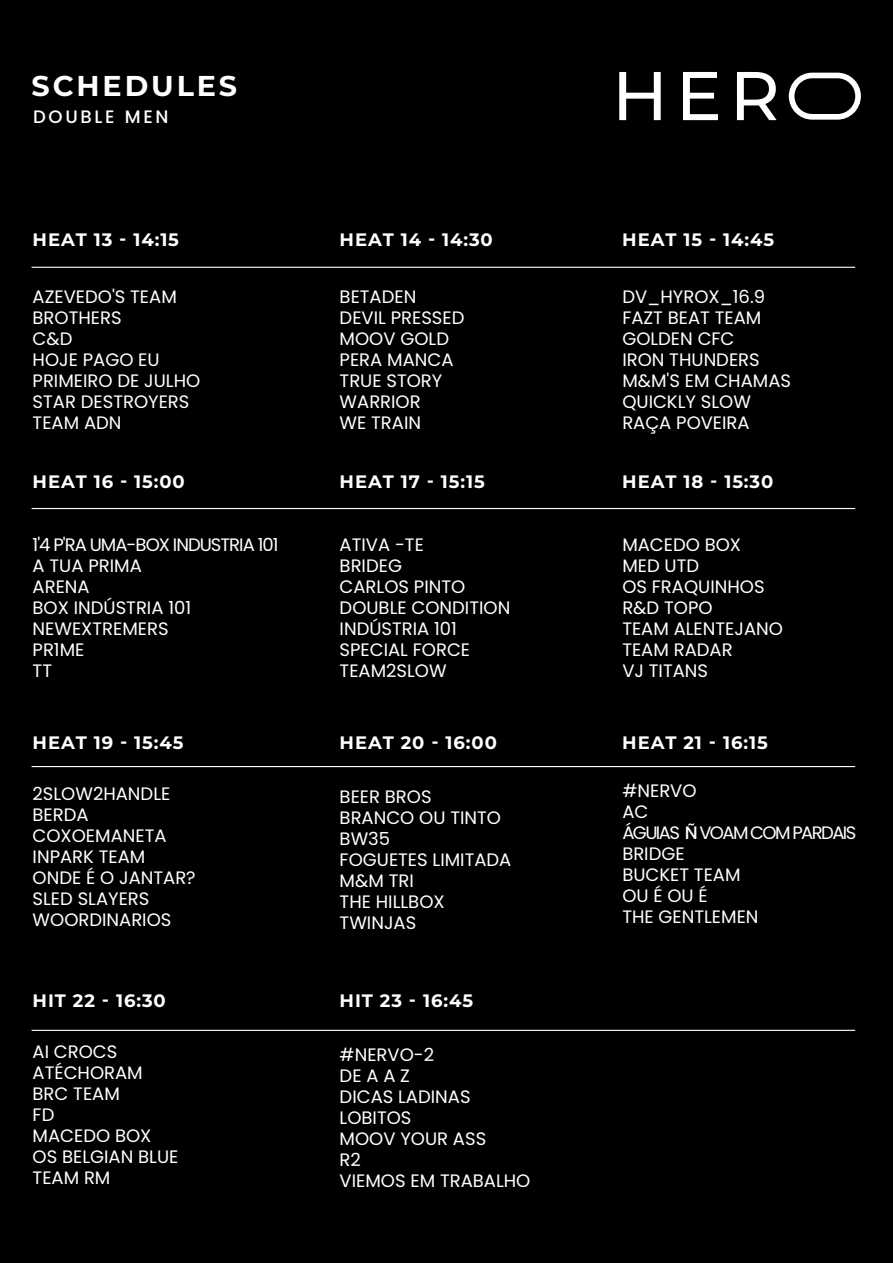
<style>
.page{position:relative;width:893px;height:1263px;background:#000001}
.page>*{position:absolute;margin:0;border:0;box-sizing:border-box;transform-origin:0 0}
.t1{font:700 28.65px "Montserrat";letter-spacing:.1em;color:#fff}
.t2{font:18px/21px "Poppins";color:#fff}
.t3{font:700 18px "Montserrat";letter-spacing:.05em;color:#fff}
.t4{font:500 18px "Poppins";letter-spacing:.15em;color:#fff}
.s1{font-weight:500}
</style>
<div class="page">
<hr style="left:32px;top:267px;width:823px;height:1px;background:#fff">
<hr style="left:32px;top:508px;width:823px;height:1px;background:#fff">
<hr style="left:32px;top:766px;width:823px;height:1px;background:#fff">
<hr style="left:32px;top:1030px;width:823px;height:1px;background:#fff">
<svg style="left:789px;top:73px;width:72px;height:47px"></svg>
<svg style="left:619px;top:72px;width:42px;height:48px"></svg>
<svg style="left:683px;top:72px;width:35px;height:48px"></svg>
<svg style="left:737px;top:72px;width:40px;height:48px"></svg>
<h1 class="t1" style="left:32px;top:65px;width:207px">SCHEDULES</h1>
<p class="t4" style="left:33px;top:106px;width:137px">DOUBLE MEN</p>
<p class="t3" style="left:33px;top:227px;width:148px">HEAT 13 - 14:15</p>
<p class="t3" style="left:340px;top:227px;width:155px">HEAT 14 - 14:30</p>
<p class="t3" style="left:622px;top:227px;width:153px">HEAT 15 - 14:45</p>
<p class="t2" style="left:33px;top:286px;width:169px">AZEVEDO'S TEAM<br>BROTHERS<br>C&amp;D<br>HOJE PAGO EU<br>PRIMEIRO DE JULHO<br>STAR DESTROYERS<br>TEAM ADN</p>
<p class="t2" style="left:340px;top:286px;width:126px">BETADEN<br>DEVIL PRESSED<br>MOOV GOLD<br>PERA MANCA<br>TRUE STORY<br>WARRIOR<br>WE TRAIN</p>
<p class="t2" style="left:622px;top:287px;width:170px">DV_HYROX_16.9<br>FAZT BEAT TEAM<br>GOLDEN CFC<br>IRON THUNDERS<br>M&amp;M'S EM CHAMAS<br>QUICKLY SLOW<br>RAÇA POVEIRA</p>
<p class="t3" style="left:33px;top:468px;width:154px">HEAT 16 - 15:00</p>
<p class="t3" style="left:340px;top:468px;width:147px">HEAT 17 - 15:15</p>
<p class="t3" style="left:622px;top:468px;width:153px">HEAT 18 - 15:30</p>
<p class="t2" style="left:33px;top:534px;width:247px">1'4 P'RA UMA-BOX INDUSTRIA 101<br>A TUA PRIMA<br>ARENA<br>BOX INDÚSTRIA 101<br>NEWEXTREMERS<br>PR1ME<br>TT</p>
<p class="t2" style="left:340px;top:534px;width:172px">ATIVA -TE<br>BRIDEG<br>CARLOS PINTO<br>DOUBLE CONDITION<br>INDÚSTRIA 101<br>SPECIAL FORCE<br>TEAM2SLOW</p>
<p class="t2" style="left:622px;top:534px;width:162px">MACEDO BOX<br>MED UTD<br>OS FRAQUINHOS<br>R&amp;D TOPO<br>TEAM ALENTEJANO<br>TEAM RADAR<br>VJ TITANS</p>
<p class="t3" style="left:33px;top:729px;width:152px">HEAT 19 - 15:45</p>
<p class="t3" style="left:340px;top:729px;width:159px">HEAT 20 - 16:00</p>
<p class="t3" style="left:622px;top:729px;width:147px">HEAT 21 - 16:15</p>
<p class="t2" style="left:33px;top:783px;width:165px">2SLOW2HANDLE<br>BERDA<br>COXOEMANETA<br>INPARK TEAM<br>ONDE É O JANTAR?<br>SLED SLAYERS<br>WOORDINARIOS</p>
<p class="t2" style="left:340px;top:787px;width:173px">BEER BROS<br>BRANCO OU TINTO<br>BW35<br>FOGUETES LIMITADA<br>M&amp;M TRI<br>THE HILLBOX<br>TWINJAS</p>
<p class="t2" style="left:622px;top:780px;width:235px">#NERVO<br>AC<br>ÁGUIAS <span class="s1">Ñ</span> VOAM COM PARDAIS<br>BRIDGE<br>BUCKET TEAM<br>OU É OU É<br>THE GENTLEMEN</p>
<p class="t3" style="left:33px;top:987px;width:135px">HIT 22 - 16:30</p>
<p class="t3" style="left:340px;top:987px;width:135px">HIT 23 - 16:45</p>
<p class="t2" style="left:33px;top:1042px;width:147px">AI CROCS<br>ATÉCHORAM<br>BRC TEAM<br>FD<br>MACEDO BOX<br>OS BELGIAN BLUE<br>TEAM RM</p>
<p class="t2" style="left:340px;top:1044px;width:192px">#NERVO-2<br>DE A A Z<br>DICAS LADINAS<br>LOBITOS<br>MOOV YOUR ASS<br>R2<br>VIEMOS EM TRABALHO</p>
</div>
